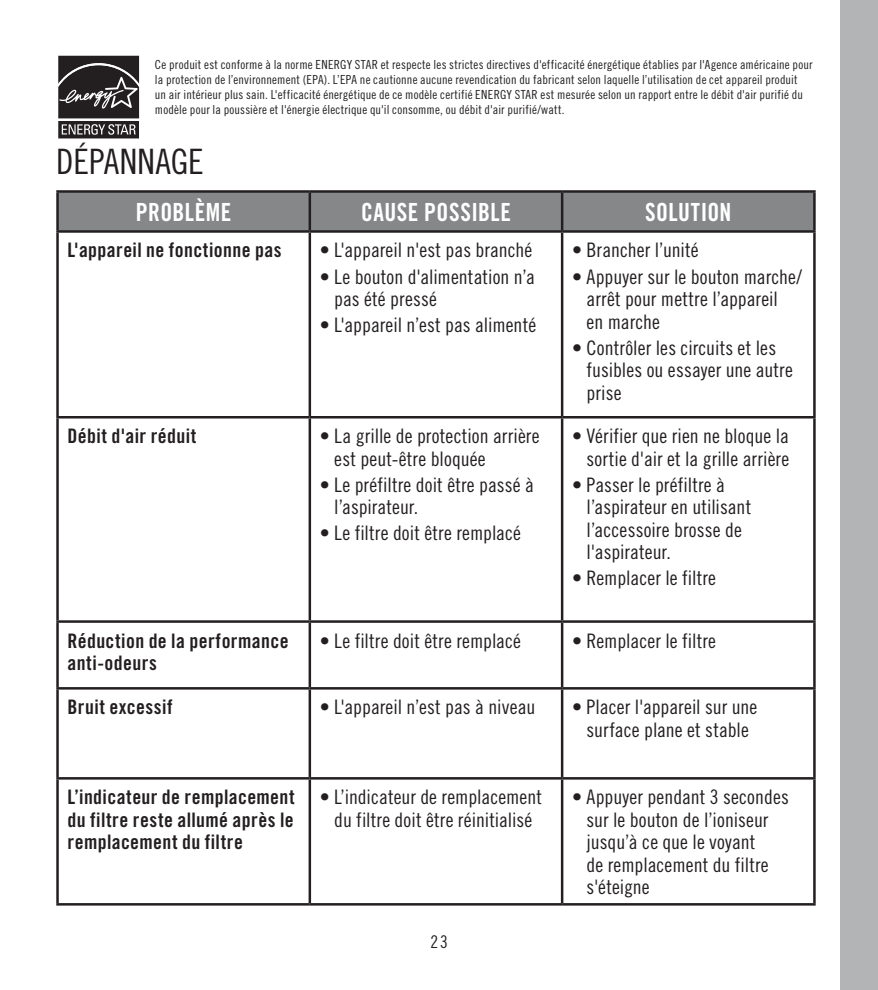
<style>
.page{position:relative;width:878px;height:990px;background:#fff}
.page>*{position:absolute;margin:0;border:0;box-sizing:border-box;transform-origin:0 0}
.t1{font:35px "Trade Gothic Cond Eighteen";color:#231f20}
.t2{font:25px "Trade Gothic Bold Cond Twenty";letter-spacing:.02em;color:#fff;scale:.95 1}
.t3{font:20px/22.5px "Trade Gothic Cond Eighteen";letter-spacing:.005em;color:#231f20}
.t4{font:20px/22.5px "Trade Gothic Bold Cond Twenty";letter-spacing:.02em;color:#231f20}
.t5{font:17.5px "Trade Gothic Cond Eighteen";color:#231f20}
.t6{font:12.5px/15px "Trade Gothic Cond Eighteen";letter-spacing:.015em;color:#231f20}
</style>
<div class="page">
<div style="left:840px;top:0;width:38px;height:990px;background:#b2b4b6"></div>
<div style="left:59px;top:193px;width:754px;height:37px;background:#858789"></div>
<hr style="left:56px;top:190px;width:254px;height:3px;background:#231f20">
<hr style="left:56px;top:193px;width:3px;height:37px;background:#231f20">
<hr style="left:310px;top:190px;width:252px;height:3px;background:#231f20">
<hr style="left:308px;top:193px;width:3px;height:37px;background:#231f20">
<hr style="left:562px;top:190px;width:253px;height:3px;background:#231f20">
<hr style="left:561px;top:193px;width:2px;height:37px;background:#231f20">
<hr style="left:813px;top:193px;width:2px;height:37px;background:#231f20">
<hr style="left:56px;top:230px;width:254px;height:3px;background:#231f20">
<hr style="left:56px;top:233px;width:3px;height:183px;background:#231f20">
<hr style="left:310px;top:230px;width:252px;height:3px;background:#231f20">
<hr style="left:308px;top:233px;width:3px;height:183px;background:#231f20">
<hr style="left:562px;top:230px;width:253px;height:3px;background:#231f20">
<hr style="left:561px;top:233px;width:2px;height:183px;background:#231f20">
<hr style="left:813px;top:233px;width:2px;height:183px;background:#231f20">
<hr style="left:56px;top:416px;width:254px;height:3px;background:#231f20">
<hr style="left:56px;top:419px;width:3px;height:201px;background:#231f20">
<hr style="left:310px;top:416px;width:252px;height:3px;background:#231f20">
<hr style="left:308px;top:419px;width:3px;height:201px;background:#231f20">
<hr style="left:562px;top:416px;width:253px;height:3px;background:#231f20">
<hr style="left:561px;top:419px;width:2px;height:201px;background:#231f20">
<hr style="left:813px;top:419px;width:2px;height:201px;background:#231f20">
<hr style="left:56px;top:620px;width:254px;height:3px;background:#231f20">
<hr style="left:56px;top:623px;width:3px;height:64px;background:#231f20">
<hr style="left:310px;top:620px;width:252px;height:3px;background:#231f20">
<hr style="left:308px;top:623px;width:3px;height:64px;background:#231f20">
<hr style="left:562px;top:620px;width:253px;height:3px;background:#231f20">
<hr style="left:561px;top:623px;width:2px;height:64px;background:#231f20">
<hr style="left:813px;top:623px;width:2px;height:64px;background:#231f20">
<hr style="left:56px;top:687px;width:254px;height:3px;background:#231f20">
<hr style="left:56px;top:690px;width:3px;height:87px;background:#231f20">
<hr style="left:310px;top:687px;width:252px;height:3px;background:#231f20">
<hr style="left:308px;top:690px;width:3px;height:87px;background:#231f20">
<hr style="left:562px;top:687px;width:253px;height:3px;background:#231f20">
<hr style="left:561px;top:690px;width:2px;height:87px;background:#231f20">
<hr style="left:813px;top:690px;width:2px;height:87px;background:#231f20">
<hr style="left:56px;top:777px;width:254px;height:3px;background:#231f20">
<hr style="left:56px;top:780px;width:3px;height:123px;background:#231f20">
<hr style="left:310px;top:777px;width:252px;height:3px;background:#231f20">
<hr style="left:308px;top:780px;width:3px;height:123px;background:#231f20">
<hr style="left:562px;top:777px;width:253px;height:3px;background:#231f20">
<hr style="left:561px;top:780px;width:2px;height:123px;background:#231f20">
<hr style="left:813px;top:780px;width:2px;height:123px;background:#231f20">
<hr style="left:56px;top:903px;width:254px;height:3px;background:#231f20">
<hr style="left:310px;top:903px;width:252px;height:3px;background:#231f20">
<hr style="left:562px;top:903px;width:253px;height:3px;background:#231f20">
<div style="left:56px;top:54px;width:85px;height:66px;background:#c5c4c4"></div>
<svg style="left:56px;top:56px;width:85px;height:83px;background:#535050"></svg>
<p class="t6" style="left:155px;top:56px;width:659px">Ce produit est conforme à la norme ENERGY STAR et respecte les strictes directives d'efficacité énergétique établies par l'Agence américaine pour la protection de l’environnement (EPA). L’EPA ne cautionne aucune revendication du fabricant selon laquelle l’utilisation de cet appareil produit<br>un air intérieur plus sain. L'efficacité énergétique de ce modèle certifié ENERGY STAR est mesurée selon un rapport entre le débit d'air purifié du modèle pour la poussière et l'énergie électrique qu'il consomme, ou débit d'air purifié/watt.</p>
<h1 class="t1" style="left:56px;top:140px;width:149px">DÉPANNAGE</h1>
<p class="t2" style="left:136px;top:197px;width:102px">PROBLÈME</p>
<p class="t2" style="left:361px;top:197px;width:159px">CAUSE POSSIBLE</p>
<p class="t2" style="left:645px;top:197px;width:92px">SOLUTION</p>
<p class="t4" style="left:68px;top:239px;width:215px">L'appareil ne fonctionne pas</p>
<p class="t3" style="left:320px;top:239px;width:214px">• L'appareil n'est pas branché</p>
<p class="t3" style="left:334px;top:265px;width:202px;text-indent:-14px">• Le bouton d'alimentation n’a pas été pressé</p>
<p class="t3" style="left:320px;top:314px;width:218px">• L'appareil n’est pas alimenté</p>
<p class="t3" style="left:572px;top:239px;width:128px">• Brancher l’unité</p>
<p class="t3" style="left:586px;top:265px;width:217px;text-indent:-14px">• Appuyer sur le bouton marche/ arrêt pour mettre l’appareil<br>en marche</p>
<p class="t3" style="left:586px;top:336px;width:208px;text-indent:-14px">• Contrôler les circuits et les fusibles ou essayer une autre prise</p>
<p class="t4" style="left:68px;top:425px;width:130px">Débit d'air réduit</p>
<p class="t3" style="left:334px;top:425px;width:207px;text-indent:-14px">• La grille de protection arrière est peut-être bloquée</p>
<p class="t3" style="left:334px;top:473px;width:201px;text-indent:-14px">• Le préfiltre doit être passé à l’aspirateur.</p>
<p class="t3" style="left:320px;top:522px;width:203px">• Le filtre doit être remplacé</p>
<p class="t3" style="left:572px;top:425px;width:219px;text-align:right">• Vérifier que rien ne bloque la sortie d'air et la grille arrière</p>
<p class="t3" style="left:586px;top:473px;width:166px;text-indent:-14px">• Passer le préfiltre à l’aspirateur en utilisant l’accessoire brosse de l'aspirateur.</p>
<p class="t3" style="left:572px;top:567px;width:145px">• Remplacer le filtre</p>
<p class="t4" style="left:68px;top:629px;width:222px">Réduction de la performance anti-odeurs</p>
<p class="t3" style="left:320px;top:629px;width:203px">• Le filtre doit être remplacé</p>
<p class="t3" style="left:572px;top:629px;width:145px">• Remplacer le filtre</p>
<p class="t4" style="left:68px;top:696px;width:107px">Bruit excessif</p>
<p class="t3" style="left:320px;top:696px;width:217px">• L'appareil n’est pas à niveau</p>
<p class="t3" style="left:572px;top:696px;width:186px;text-align:center">• Placer l'appareil sur une surface plane et stable</p>
<p class="t4" style="left:68px;top:786px;width:229px;text-align:justify">L’indicateur de remplacement du filtre reste allumé après le remplacement du filtre</p>
<p class="t3" style="left:320px;top:786px;width:224px;text-align:center">• L’indicateur de remplacement du filtre doit être réinitialisé</p>
<p class="t3" style="left:586px;top:786px;width:204px;text-indent:-14px">• Appuyer pendant 3 secondes sur le bouton de l’ioniseur jusqu’à ce que le voyant<br>de remplacement du filtre s'éteigne</p>
<p class="t5" style="left:430px;top:931px;width:19px">23</p>
</div>
